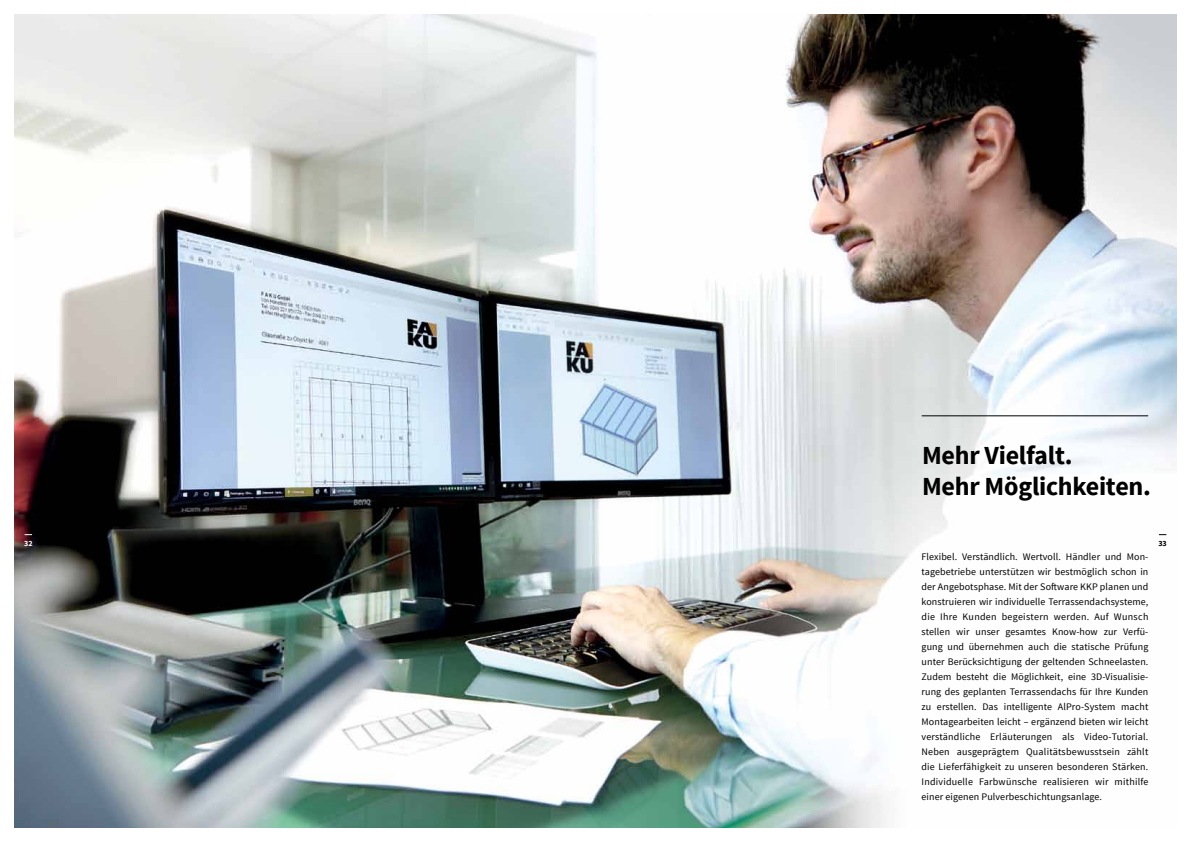
<style>
.page{position:relative;width:1191px;height:842px;background:#fff}
.page>*{position:absolute;margin:0;border:0;box-sizing:border-box;transform-origin:0 0}
.t1{font:700 26px/31.2px "Source Sans Pro";letter-spacing:-.01em;color:#000}
.t2{font:10px/15px "Source Sans Pro";letter-spacing:.01em;color:#000;text-align:justify}
.t3{font:700 8px "Source Sans Pro";color:#fff}
.t4{font:700 8px "Source Sans Pro";color:#000}
</style>
<div class="page">
<img style="left:14px;top:14px;width:1162px;height:814px">
<hr style="left:922px;top:415px;width:225px;height:1px;background:#000">
<h1 class="t1" style="left:922px;top:441px;width:230px">Mehr Vielfalt.<br>Mehr Möglichkeiten.</h1>
<p class="t3" style="left:24px;top:538px;width:10px">32</p>
<p class="t4" style="left:1158px;top:538px;width:10px">33</p>
<p class="t2" style="left:921px;top:549px;width:228px">Flexibel. Verständlich. Wertvoll. Händler und Mon&shy;tagebetriebe unterstützen wir bestmöglich schon in der Angebotsphase. Mit der Software KKP planen und konstruieren wir individuelle Terrassendachsysteme, die Ihre Kunden begeistern werden. Auf Wunsch stellen wir unser gesamtes Know-how zur Verfü&shy;gung und übernehmen auch die statische Prüfung unter Berücksichtigung der geltenden Schneelasten. -Zudem besteht die Möglichkeit, eine 3D-Visualisie&shy;rung des geplanten Terrassendachs für Ihre Kunden zu erstellen. Das intelligente AlPro-System macht Montagearbeiten leicht – ergänzend bieten wir leicht verständliche Erläuterungen als Video-Tutorial.<br>Neben ausgeprägtem Qualitätsbewusstsein zählt die Lieferfähigkeit zu unseren besonderen Stärken.<br>Individuelle Farbwünsche realisieren wir mithilfe einer eigenen Pulverbeschichtungsanlage.</p>
</div>
